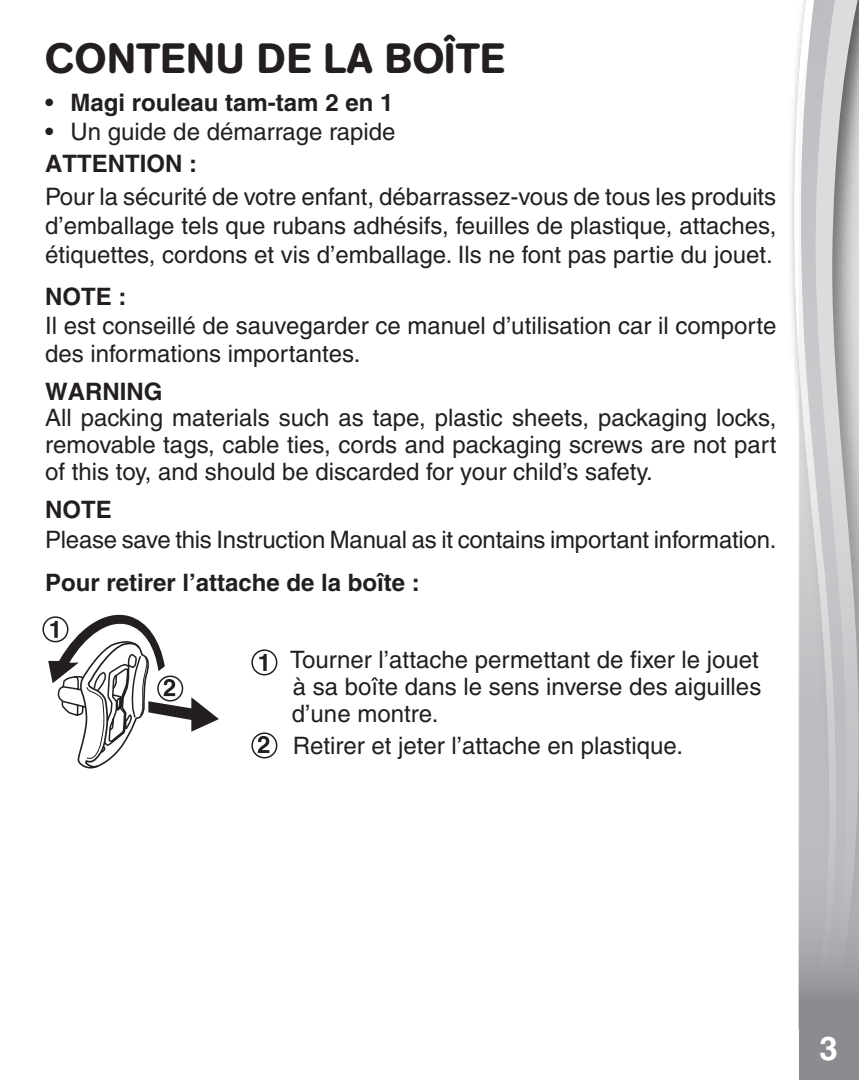
<style>
.page{position:relative;width:859px;height:1080px;background:#fff}
.page>*{position:absolute;margin:0;border:0;box-sizing:border-box;transform-origin:0 0}
.Headline{font:500 42px "AG Book Rounded";letter-spacing:.02em;color:#231f20}
.t1{font:700 33px "Helvetica";color:#fff}
.Headline-2{font:500 24px/27px "Helvetica";color:#231f20;text-align:justify}
.Headline-3{font:700 24px "Helvetica";color:#231f20}
.Body_text_2{font:500 24px "Helvetica";color:#231f20}
.Body_text_2-2{font:700 24px "Helvetica";color:#231f20}
.s1{font-weight:500}
</style>
<div class="page">
<svg style="left:793px;top:45px;width:6px;height:984px"></svg>
<svg style="left:799px;top:0;width:60px;height:1080px;background:#bebfc1"></svg>
<div style="left:42px;top:616px;width:26px;height:26px;border:2px solid #231f20;border-radius:50%"></div>
<svg style="left:48px;top:614px;width:171px;height:155px"></svg>
<div style="left:157px;top:676px;width:26px;height:26px;border:2px solid #231f20;border-radius:50%"></div>
<div style="left:251px;top:649px;width:26px;height:26px;border:2px solid #231f20;border-radius:50%"></div>
<svg style="left:259px;top:654px;width:8px;height:17px"></svg>
<svg style="left:258px;top:736px;width:11px;height:17px"></svg>
<div style="left:251px;top:732px;width:26px;height:26px;border:2px solid #231f20;border-radius:50%"></div>
<p class="Headline" style="left:45px;top:34px;width:461px">CONTENU DE LA BOÎTE</p>
<p class="Body_text_2-2" style="left:45px;top:88px;width:350px"><span class="s1">•</span> Magi rouleau tam-tam 2 en 1</p>
<p class="Body_text_2" style="left:45px;top:117px;width:352px">• Un guide de démarrage rapide</p>
<p class="Headline-3" style="left:45px;top:149px;width:153px">ATTENTION :</p>
<p class="Headline-2" style="left:45px;top:182px;width:733px;line-height:28.8px">Pour la sécurité de votre enfant, débarrassez-vous de tous les produits d’emballage tels que rubans adhésifs, feuilles de plastique, attaches, étiquettes, cordons et vis d’emballage. Ils ne font pas partie du jouet.</p>
<p class="Headline-3" style="left:45px;top:282px;width:83px">NOTE :</p>
<p class="Headline-2" style="left:45px;top:311px;width:733px;line-height:28.8px">Il est conseillé de sauvegarder ce manuel d’utilisation car il comporte des informations importantes.</p>
<p class="Headline-3" style="left:45px;top:377px;width:119px">WARNING</p>
<p class="Headline-2" style="left:45px;top:404px;width:733px">All packing materials such as tape, plastic sheets, packaging locks, removable tags, cable ties, cords and packaging screws are not part of this toy, and should be discarded for your child’s safety.</p>
<p class="Headline-3" style="left:45px;top:495px;width:68px">NOTE</p>
<p class="Headline-2" style="left:45px;top:526px;width:733px">Please save this Instruction Manual as it contains important information.</p>
<p class="Headline-3" style="left:45px;top:568px;width:376px">Pour retirer l’attache de la boîte :</p>
<p class="Headline-2" style="left:290px;top:646px;width:473px">Tourner l’attache permettant de fixer le jouet à sa boîte dans le sens inverse des aiguilles d’une montre.</p>
<p class="Headline-2" style="left:293px;top:732px;width:392px">Retirer et jeter l’attache en plastique.</p>
<h2 class="t1" style="left:820px;top:1025px;width:25px">3 <sup>3</sup>3</h2>
</div>
